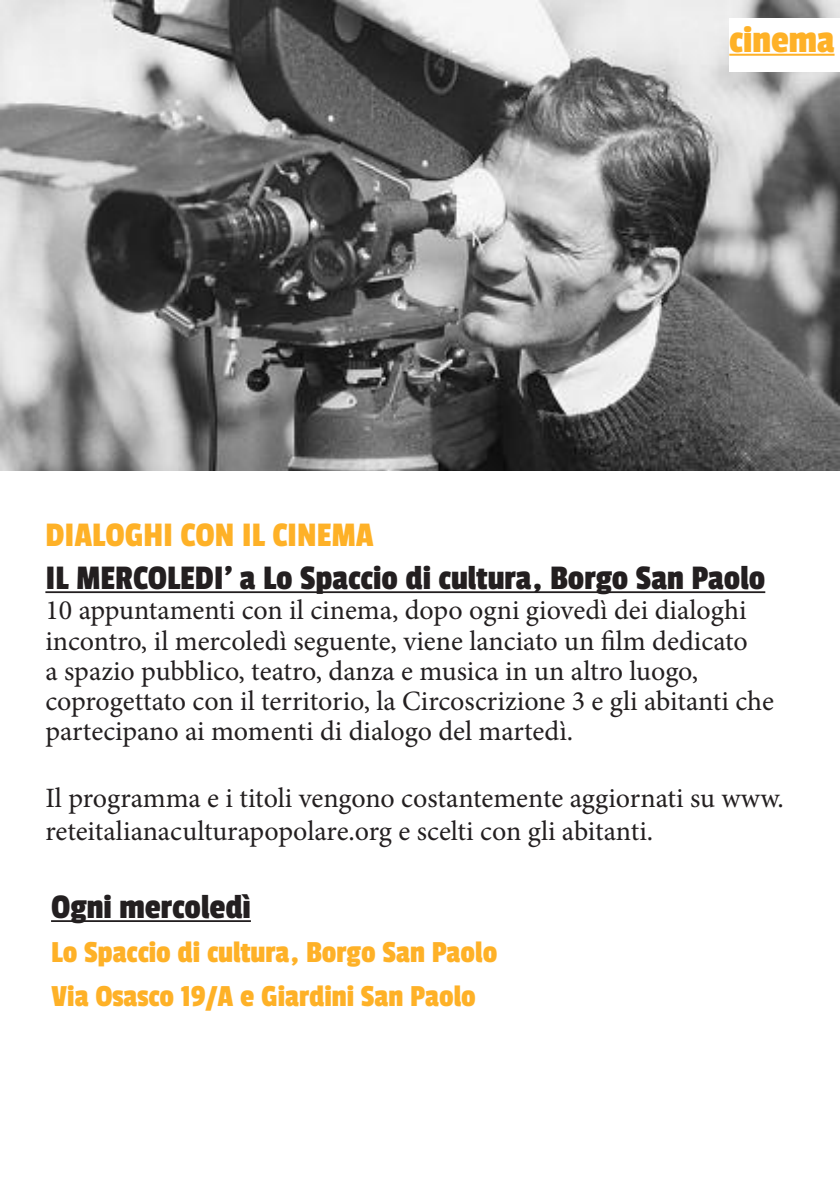
<style>
.page{position:relative;width:840px;height:1191px;background:#fff}
.page>*{position:absolute;margin:0;border:0;box-sizing:border-box;transform-origin:0 0}
.t1{font:40px "Passion One";color:#feb127}
.t2{font:36px "Passion One";color:#231f20}
.t3{font:36px "Passion One";color:#feb127}
.t4{font:32px "Passion One";color:#feb127}
.t5{font:28px/30px "Minion Pro";color:#231f20}
</style>
<div class="page">
<hr style="left:51px;top:920px;width:200px;height:2px;background:#231f20">
<img style="left:0;top:0;width:839px;height:471px">
<div style="left:729px;top:18px;width:110px;height:54px;background:#fff"></div>
<hr style="left:729px;top:54px;width:105px;height:2px;background:#feb127">
<hr style="left:45px;top:591px;width:719px;height:2px;background:#231f20">
<p class="t1" style="left:729px;top:18px;width:107px">cinema</p>
<p class="t3" style="left:45px;top:516px;width:330px">DIALOGHI CON IL CINEMA</p>
<p class="t2" style="left:45px;top:559px;width:721px">IL MERCOLEDI’ a Lo Spaccio di cultura, Borgo San Paolo</p>
<p class="t5" style="left:45px;top:595px;width:729px">10 appuntamenti con il cinema, dopo ogni giovedì dei dialoghi incontro, il mercoledì seguente, viene lanciato un film dedicato<br>a spazio pubblico, teatro, danza e musica in un altro luogo, coprogettato con il territorio, la Circoscrizione 3 e gli abitanti che partecipano ai momenti di dialogo del martedì.</p>
<p class="t5" style="left:45px;top:781px;width:739px;line-height:33.6px">Il programma e i titoli vengono costantemente aggiornati su www. reteitalianaculturapopolare.org e scelti con gli abitanti.</p>
<p class="t2" style="left:51px;top:888px;width:201px">Ogni mercoledì</p>
<p class="t4" style="left:51px;top:935px;width:447px">Lo Spaccio di cultura, Borgo San Paolo</p>
<p class="t4" style="left:51px;top:979px;width:426px">Via Osasco 19/A e Giardini San Paolo</p>
</div>
